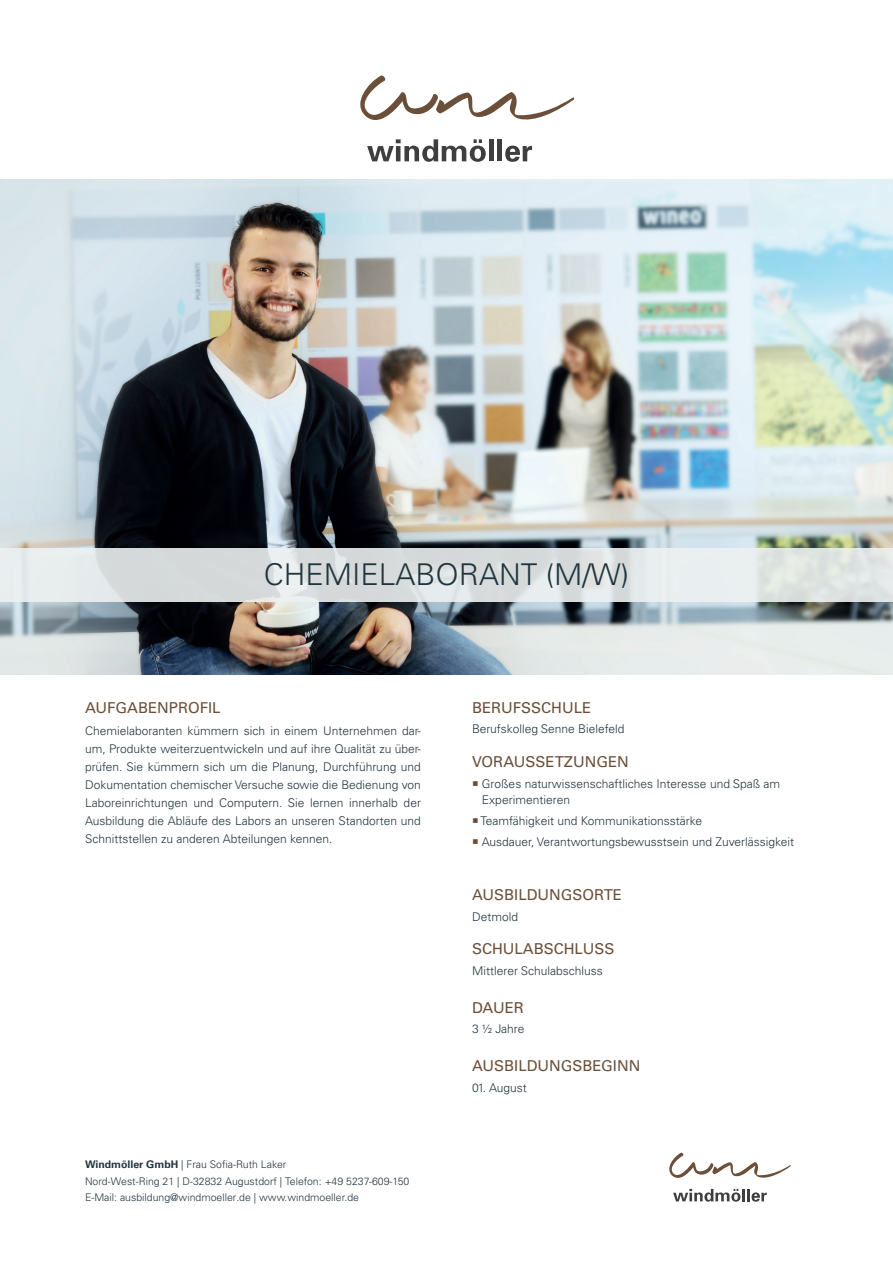
<style>
.page{position:relative;width:893px;height:1263px;background:#fff}
.page>*{position:absolute;margin:0;border:0;box-sizing:border-box;transform-origin:0 0}
.t1{font:300 30px "Univers LTCYR 45";color:#21353f}
.t2{font:15px "Univers LTCYR 55 Roman";color:#6b4f39}
.t3{font:300 12px/18px "Univers LTCYR 45";color:#21353f;text-align:justify}
.t4{font:300 10.5px/16.5px "Univers LTCYR 45";color:#21353f}
.s1{font-family:"Univers LTCYR 65";font-weight:700}
.s2{color:#6b4f39}
</style>
<div class="page">
<svg style="left:669px;top:1153px;width:122px;height:25px"></svg>
<svg style="left:673px;top:1189px;width:94px;height:13px"></svg>
<img style="left:0;top:180px;width:893px;height:494px">
<svg style="left:360px;top:75px;width:215px;height:45px"></svg>
<svg style="left:367px;top:139px;width:119px;height:23px"></svg>
<div style="left:489px;top:139px;width:5px;height:22px;background:#3e3e3f"></div>
<div style="left:497px;top:139px;width:5px;height:22px;background:#3e3e3f"></div>
<svg style="left:505px;top:146px;width:27px;height:16px"></svg>
<svg style="left:0;top:549px;width:893px;height:53px;background:#dde2e2"></svg>
<h1 class="t1" style="left:264px;top:554px;width:367px">CHEMIELABORANT (M/W)</h1>
<p class="t2" style="left:85px;top:697px;width:137px">AUFGABENPROFIL</p>
<p class="t3" style="left:85px;top:721px;width:337px">Chemielaboranten kümmern sich in einem Unternehmen dar&shy;um, Produkte weiterzuentwickeln und auf ihre Qualität zu über&shy;prüfen. Sie kümmern sich um die Planung, Durchführung und Dokumentation chemischer Versuche sowie die Bedienung von Laboreinrichtungen und Computern. Sie lernen innerhalb der Ausbildung die Abläufe des Labors an unseren Standorten und Schnittstellen zu anderen Abteilungen kennen.</p>
<p class="t4" style="left:85px;top:1156px;width:326px"><span class="s1">Windmöller GmbH</span> | Frau Sofia-Ruth Laker<br>Nord-West-Ring 21 | D-32832 Augustdorf | Telefon: +49 5237-609-150<br>E-Mail: ausbildung@windmoeller.de | www.windmoeller.de</p>
<p class="t2" style="left:472px;top:697px;width:121px">BERUFSSCHULE</p>
<p class="t3" style="left:472px;top:720px;width:154px">Berufskolleg Senne Bielefeld</p>
<p class="t2" style="left:472px;top:751px;width:158px">VORAUSSETZUNGEN</p>
<p class="t3" style="left:482px;top:775px;width:300px;line-height:16.5px;text-indent:-10px"><span class="s2">○</span> Großes naturwissenschaftliches Interesse und Spaß am<br>Experimentieren</p>
<p class="t3" style="left:472px;top:811px;width:232px"><span class="s2">○</span> Teamfähigkeit und Kommunikationsstärke</p>
<p class="t3" style="left:472px;top:832px;width:324px"><span class="s2">○</span> Ausdauer, Verantwortungsbewusstsein und Zuverlässigkeit</p>
<p class="t2" style="left:472px;top:884px;width:152px">AUSBILDUNGSORTE</p>
<p class="t3" style="left:472px;top:907px;width:48px">Detmold</p>
<p class="t2" style="left:472px;top:938px;width:144px">SCHULABSCHLUSS</p>
<p class="t3" style="left:472px;top:961px;width:132px">Mittlerer Schulabschluss</p>
<p class="t2" style="left:472px;top:997px;width:53px">DAUER</p>
<p class="t3" style="left:472px;top:1020px;width:54px">3 ½ Jahre</p>
<p class="t2" style="left:472px;top:1055px;width:170px">AUSBILDUNGSBEGINN</p>
<p class="t3" style="left:472px;top:1078px;width:56px">01. August</p>
</div>
